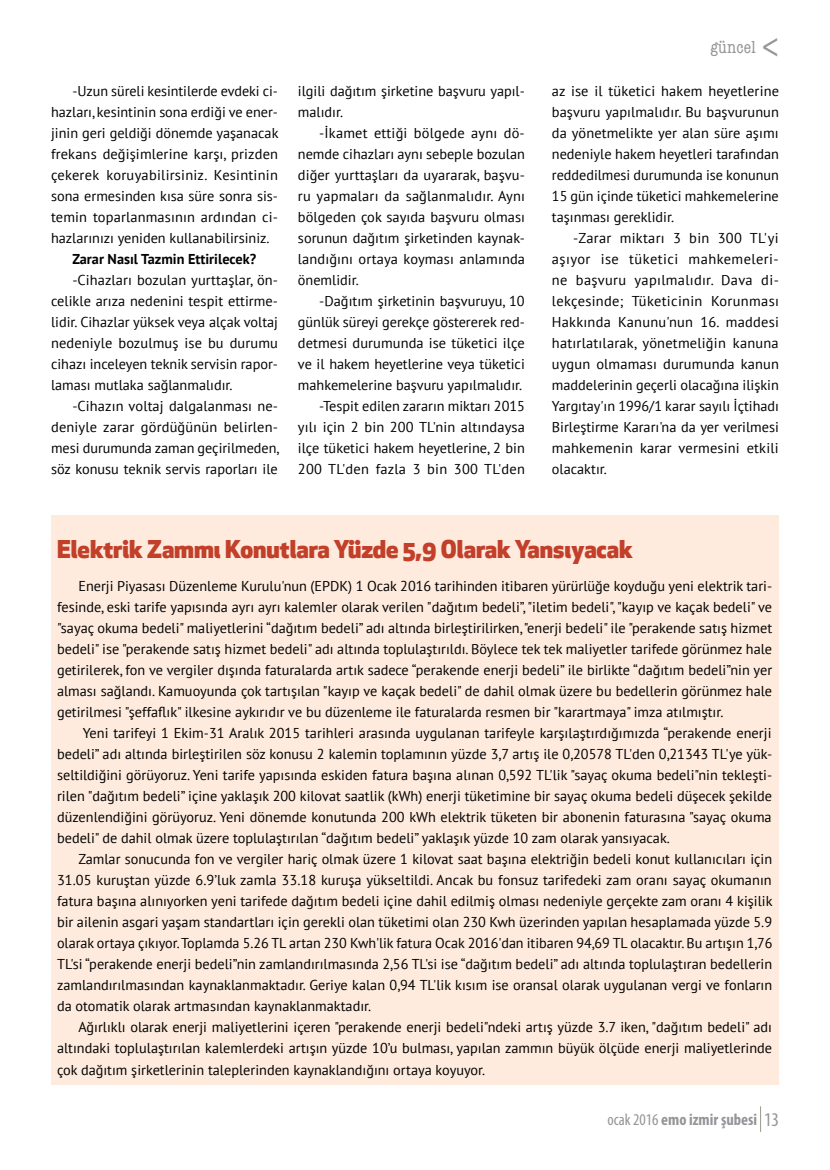
<style>
.page{position:relative;width:830px;height:1170px;background:#fff}
.page>*{position:absolute;margin:0;border:0;box-sizing:border-box;transform-origin:0 0}
.t1{font:800 24px "Apex New";color:#c23f2a}
.t2{font:condensed 18px "American Typewriter";letter-spacing:.01em;color:#939598}
.t3{font:700 condensed 16.5px "Myriad Pro";color:#939598}
.t4{font:14.25px/21px "PT Sans";color:#000;text-align:justify}
.t5{font:700 14.25px "PT Sans";color:#000}
.s1{font-weight:400}
.s2{font-weight:400;font-size:19.5px}
</style>
<div class="page">
<div style="left:51px;top:516px;width:727px;height:568px;background:#feebdd"></div>
<p class="t4" style="left:51px;top:80px;width:229px;text-indent:21px">-Uzun süreli kesintilerde evdeki ci&shy;hazları, kesintinin sona erdiği ve ener&shy;jinin geri geldiği dönemde yaşanacak frekans değişimlerine karşı, prizden çekerek koruyabilirsiniz. Kesintinin sona ermesinden kısa süre sonra sis&shy;temin toparlanmasının ardından ci&shy;hazlarınızı yeniden kullanabilirsiniz.</p>
<p class="t5" style="left:72px;top:249px;width:185px">Zarar Nasıl Tazmin Ettirilecek?</p>
<p class="t4" style="left:51px;top:269px;width:228px;text-indent:21px">-Cihazları bozulan yurttaşlar, ön&shy;celikle arıza nedenini tespit ettirme&shy;lidir. Cihazlar yüksek veya alçak voltaj nedeniyle bozulmuş ise bu durumu cihazı inceleyen teknik servisin rapor&shy;laması mutlaka sağlanmalıdır.</p>
<p class="t4" style="left:51px;top:395px;width:229px;text-indent:21px">-Cihazın voltaj dalgalanması ne&shy;deniyle zarar gördüğünün belirlen&shy;mesi durumunda zaman geçirilmeden, söz konusu teknik servis raporları ile</p>
<p class="t4" style="left:298px;top:80px;width:228px">ilgili dağıtım şirketine başvuru yapıl&shy;malıdır.</p>
<p class="t4" style="left:298px;top:122px;width:228px;text-indent:21px">-İkamet ettiği bölgede aynı dö&shy;nemde cihazları aynı sebeple bozulan diğer yurttaşları da uyararak, başvu&shy;ru yapmaları da sağlanmalıdır. Aynı bölgeden çok sayıda başvuru olması sorunun dağıtım şirketinden kaynak&shy;landığını ortaya koyması anlamında önemlidir.</p>
<p class="t4" style="left:298px;top:290px;width:228px;text-align:right">-Dağıtım şirketinin başvuruyu, 10 günlük süreyi gerekçe göstererek red&shy;detmesi durumunda ise tüketici ilçe ve il hakem heyetlerine veya tüketici mahkemelerine başvuru yapılmalıdır. -Tespit edilen zararın miktarı 2015 yılı için 2 bin 200 TL'nin altındaysa ilçe tüketici hakem heyetlerine, 2 bin 200 TL'den fazla 3 bin 300 TL'den</p>
<p class="t2" style="left:710px;top:33px;width:47px">güncel</p>
<p class="t4" style="left:551px;top:80px;width:228px">az ise il tüketici hakem heyetlerine başvuru yapılmalıdır. Bu başvurunun da yönetmelikte yer alan süre aşımı nedeniyle hakem heyetleri tarafından reddedilmesi durumunda ise konunun 15 gün içinde tüketici mahkemelerine taşınması gereklidir.</p>
<p class="t4" style="left:551px;top:227px;width:228px;text-indent:21px">-Zarar miktarı 3 bin 300 TL'yi aşıyor ise tüketici mahkemeleri&shy;ne başvuru yapılmalıdır. Dava di&shy;lekçesinde; Tüketicinin Korunması Hakkında Kanunu'nun 16. maddesi hatırlatılarak, yönetmeliğin kanuna uygun olmaması durumunda kanun maddelerinin geçerli olacağına ilişkin Yargıtay'ın 1996/1 karar sayılı İçtihadı Birleştirme Kararı'na da yer verilmesi mahkemenin karar vermesini etkili olacaktır.</p>
<h1 class="t1" style="left:57px;top:532px;width:577px">Elektrik Zammı Konutlara Yüzde 5,9 Olarak Yansıyacak</h1>
<p class="t4" style="left:57px;top:575px;width:716px;text-indent:21px">Enerji Piyasası Düzenleme Kurulu'nun (EPDK) 1 Ocak 2016 tarihinden itibaren yürürlüğe koyduğu yeni elektrik tari&shy;fesinde, eski tarife yapısında ayrı ayrı kalemler olarak verilen "dağıtım bedeli”, "iletim bedeli", "kayıp ve kaçak bedeli" ve "sayaç okuma bedeli" maliyetlerini “dağıtım bedeli” adı altında birleştirilirken, "enerji bedeli" ile "perakende satış hizmet bedeli" ise "perakende satış hizmet bedeli" adı altında toplulaştırıldı. Böylece tek tek maliyetler tarifede görünmez hale getirilerek, fon ve vergiler dışında faturalarda artık sadece “perakende enerji bedeli” ile birlikte “dağıtım bedeli”nin yer alması sağlandı. Kamuoyunda çok tartışılan "kayıp ve kaçak bedeli" de dahil olmak üzere bu bedellerin görünmez hale getirilmesi "şeffaflık" ilkesine aykırıdır ve bu düzenleme ile faturalarda resmen bir "karartmaya" imza atılmıştır.</p>
<p class="t4" style="left:57px;top:722px;width:716px;text-indent:26px">Yeni tarifeyi 1 Ekim-31 Aralık 2015 tarihleri arasında uygulanan tarifeyle karşılaştırdığımızda “perakende enerji bedeli” adı altında birleştirilen söz konusu 2 kalemin toplamının yüzde 3,7 artış ile 0,20578 TL'den 0,21343 TL'ye yük&shy;seltildiğini görüyoruz. Yeni tarife yapısında eskiden fatura başına alınan 0,592 TL'lik "sayaç okuma bedeli"nin tekleşti&shy;rilen "dağıtım bedeli” içine yaklaşık 200 kilovat saatlik (kWh) enerji tüketimine bir sayaç okuma bedeli düşecek şekilde düzenlendiğini görüyoruz. Yeni dönemde konutunda 200 kWh elektrik tüketen bir abonenin faturasına "sayaç okuma bedeli" de dahil olmak üzere toplulaştırılan “dağıtım bedeli” yaklaşık yüzde 10 zam olarak yansıyacak.</p>
<p class="t4" style="left:57px;top:848px;width:716px;text-indent:21px">Zamlar sonucunda fon ve vergiler hariç olmak üzere 1 kilovat saat başına elektriğin bedeli konut kullanıcıları için 31.05 kuruştan yüzde 6.9’luk zamla 33.18 kuruşa yükseltildi. Ancak bu fonsuz tarifedeki zam oranı sayaç okumanın fatura başına alınıyorken yeni tarifede dağıtım bedeli içine dahil edilmiş olması nedeniyle gerçekte zam oranı 4 kişilik bir ailenin asgari yaşam standartları için gerekli olan tüketimi olan 230 Kwh üzerinden yapılan hesaplamada yüzde 5.9 olarak ortaya çıkıyor. Toplamda 5.26 TL artan 230 Kwh'lik fatura Ocak 2016'dan itibaren 94,69 TL olacaktır. Bu artışın 1,76<br>TL'si “perakende enerji bedeli”nin zamlandırılmasında 2,56 TL'si ise “dağıtım bedeli” adı altında toplulaştıran bedellerin zamlandırılmasından kaynaklanmaktadır. Geriye kalan 0,94 TL'lik kısım ise oransal olarak uygulanan vergi ve fonların da otomatik olarak artmasından kaynaklanmaktadır.</p>
<p class="t4" style="left:57px;top:1016px;width:716px;text-indent:21px">Ağırlıklı olarak enerji maliyetlerini içeren "perakende enerji bedeli"ndeki artış yüzde 3.7 iken, "dağıtım bedeli" adı altındaki toplulaştırılan kalemlerdeki artışın yüzde 10’u bulması, yapılan zammın büyük ölçüde enerji maliyetlerinde çok dağıtım şirketlerinin taleplerinden kaynaklandığını ortaya koyuyor.</p>
<p class="t3" style="left:607px;top:1109px;width:173px"><span class="s1">ocak 2016</span> emo izmir şubesi <span class="s2">13</span></p>
</div>
